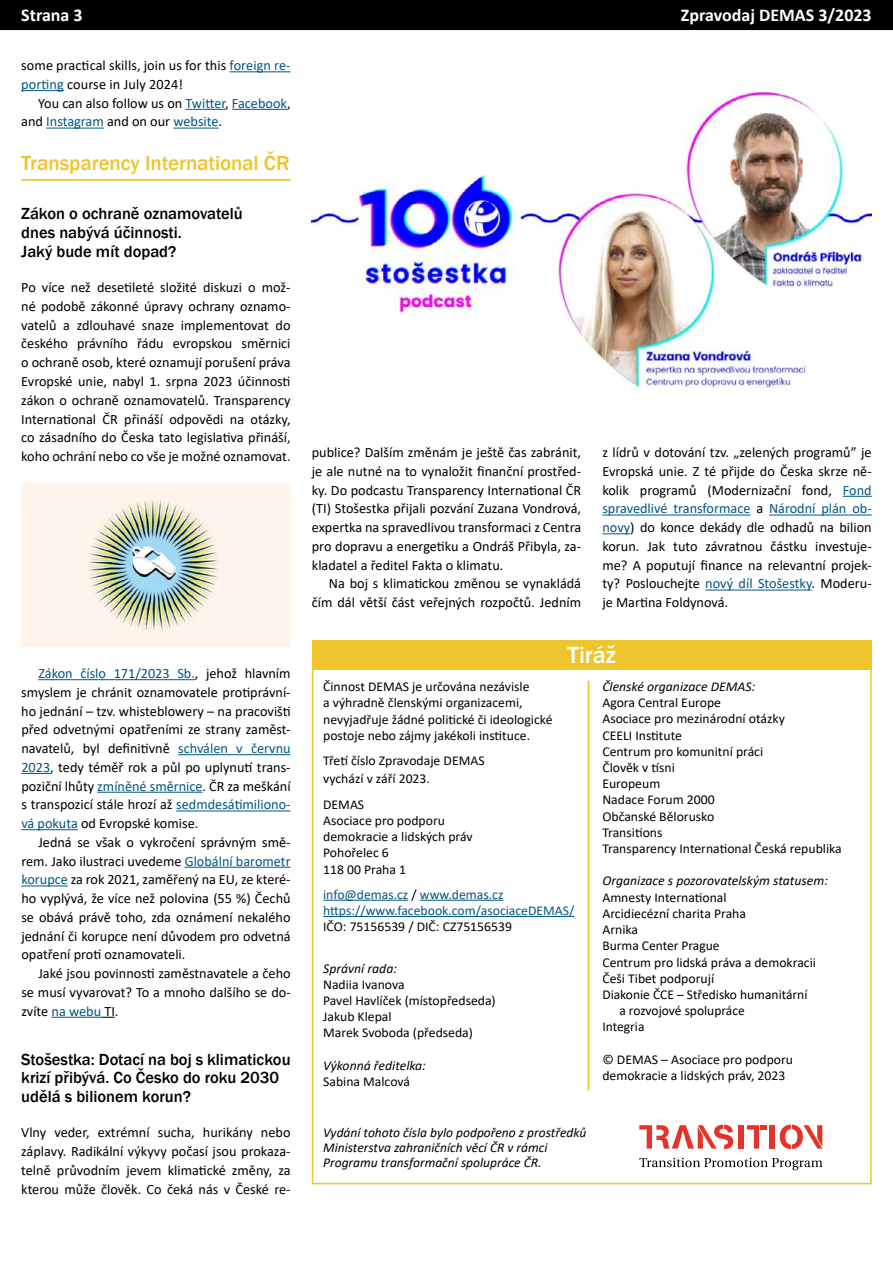
<style>
.page{position:relative;width:893px;height:1263px;background:#fff}
.page>*{position:absolute;margin:0;border:0;box-sizing:border-box;transform-origin:0 0}
.t1{font:500 24px "Franklin Gothic";color:#fff}
.t2{font:500 21px "Franklin Gothic";letter-spacing:-.005em;color:#eec52c}
.t3{font:700 18px "Calibri";color:#fff}
.t4{font:500 16.5px/18.8px "Franklin Gothic";color:#000}
.t5{font:14.25px/18.8px "Calibri";color:#000;text-align:justify}
.t6{font:13.5px/16.2px "Calibri";color:#000}
.t7{font:italic 13.5px/15px "Calibri";color:#000}
.t8{font:13.5px/16.2px "Calibri";color:#015782}
.s1{color:#015782}
.s2{color:#000}
</style>
<div class="page">
<div style="left:1px;top:1px;width:891px;height:28px;background:#000"></div>
<div style="left:0;top:0;width:893px;height:30px;border:2px solid #000"></div>
<div style="left:312px;top:666px;width:560px;height:518px;background:#fff;border:2px solid #eec52c"></div>
<div style="left:312px;top:640px;width:560px;height:30px;background:#eec52c"></div>
<hr style="left:588px;top:681px;width:1px;height:409px;background:#eec52c">
<hr style="left:323px;top:900px;width:85px;height:1px;background:#015782">
<hr style="left:420px;top:900px;width:83px;height:1px;background:#015782">
<hr style="left:323px;top:916px;width:251px;height:1px;background:#015782">
<svg style="left:639px;top:1125px;width:94px;height:24px"></svg>
<div style="left:738px;top:1125px;width:5px;height:23px;background:#e63329"></div>
<svg style="left:747px;top:1125px;width:19px;height:23px"></svg>
<div style="left:770px;top:1125px;width:5px;height:23px;background:#e63329"></div>
<svg style="left:780px;top:1124px;width:42px;height:25px"></svg>
<svg style="left:639px;top:1158px;width:184px;height:12px"></svg>
<hr style="left:229px;top:71px;width:62px;height:1px;background:#015782">
<hr style="left:21px;top:90px;width:43px;height:1px;background:#015782">
<hr style="left:186px;top:109px;width:39px;height:1px;background:#015782">
<hr style="left:232px;top:109px;width:55px;height:1px;background:#015782">
<hr style="left:46px;top:128px;width:58px;height:1px;background:#015782">
<hr style="left:173px;top:128px;width:46px;height:1px;background:#015782">
<hr style="left:21px;top:179px;width:270px;height:2px;background:#eec52c">
<hr style="left:38px;top:679px;width:157px;height:1px;background:#015782">
<hr style="left:178px;top:754px;width:113px;height:1px;background:#015782">
<svg style="left:21px;top:773px;width:29px;height:1px"></svg>
<hr style="left:97px;top:792px;width:106px;height:1px;background:#015782">
<hr style="left:176px;top:810px;width:115px;height:1px;background:#015782">
<hr style="left:21px;top:829px;width:57px;height:1px;background:#015782">
<hr style="left:185px;top:867px;width:106px;height:1px;background:#015782">
<hr style="left:21px;top:885px;width:47px;height:1px;background:#015782">
<hr style="left:51px;top:1017px;width:50px;height:1px;background:#015782">
<svg style="left:101px;top:1017px;width:14px;height:1px"></svg>
<svg style="left:843px;top:496px;width:29px;height:1px"></svg>
<hr style="left:602px;top:515px;width:148px;height:1px;background:#015782">
<hr style="left:769px;top:515px;width:103px;height:1px;background:#015782">
<svg style="left:602px;top:533px;width:28px;height:1px"></svg>
<hr style="left:705px;top:590px;width:107px;height:1px;background:#015782">
<img style="left:312px;top:87px;width:560px;height:305px">
<img style="left:21px;top:484px;width:269px;height:162px">
<p class="t3" style="left:21px;top:3px;width:63px">Strana 3</p>
<p class="t3" style="left:681px;top:3px;width:192px">Zpravodaj DEMAS 3/2023</p>
<p class="t5" style="left:21px;top:56px;width:271px">some -practical skills, join us for this <span class="s1">foreign re&shy;porting</span> course in July 2024!</p>
<p class="t5" style="left:21px;top:93px;width:271px;text-indent:17px">You can also follow us on <span class="s1">Twitter</span>, <span class="s1">Facebook</span>, and <span class="s1">Instagram</span> and on our <span class="s1">website</span>.</p>
<h2 class="t2" style="left:21px;top:150px;width:270px">Transparency International ČR</h2>
<p class="t4" style="left:21px;top:205px;width:223px">Zákon o ochraně oznamovatelů dnes nabývá účinnosti.<br>Jaký bude mít dopad?</p>
<p class="t5" style="left:21px;top:278px;width:271px">Po více než desetileté složité diskuzi o mož&shy;né podobě zákonné úpravy ochrany oznamo&shy;vatelů a zdlouhavé snaze implementovat do českého právního řádu evropskou směrnici o ochraně osob, které oznamují porušení práva Evropské unie, nabyl 1. srpna 2023 účinnosti zákon o ochraně oznamovatelů. Transparency International ČR přináší odpovědi na otázky, co zásadního do Česka tato legislativa přináší, koho ochrání nebo co vše je možné oznamovat.</p>
<p class="t5" style="left:21px;top:664px;width:271px;text-indent:17px"><span class="s1">Zákon číslo 171/2023 Sb.</span>, jehož hlavním smyslem je chránit oznamovatele protiprávní&shy;ho jednání – tzv. whisteblowery – na pracovišti před odvetnými opatřeními ze strany zaměst&shy;navatelů, byl definitivně <span class="s1">schválen v červnu 2023</span>, tedy téměř rok a půl po uplynutí trans&shy;poziční lhůty <span class="s1">zmíněné směrnice</span>. ČR za meškání s transpozicí stále hrozí až <span class="s1">sedmdesátimiliono&shy;vá pokuta</span> od Evropské komise.</p>
<p class="t5" style="left:21px;top:832px;width:271px;text-indent:17px">Jedná se však o vykročení správným smě&shy;rem. Jako ilustraci uvedeme <span class="s1">Globální barometr korupce</span> za rok 2021, zaměřený na EU, ze které&shy;ho vyplývá, že více než polovina (55 %) Čechů se obává právě toho, zda oznámení nekalého jednání či korupce není důvodem pro odvetná opatření proti oznamovateli.</p>
<p class="t5" style="left:21px;top:964px;width:271px;text-indent:17px">Jaké jsou povinnosti zaměstnavatele a čeho se musí vyvarovat? To a mnoho dalšího se do&shy;zvíte <span class="s1">na webu</span> TI.</p>
<p class="t4" style="left:21px;top:1050px;width:271px">Stošestka: Dotací na boj s klimatickou krizí přibývá. Co Česko do roku 2030 udělá s bilionem korun?</p>
<p class="t5" style="left:21px;top:1123px;width:271px">Vlny veder, extrémní sucha, hurikány nebo záplavy. Radikální výkyvy počasí jsou prokaza&shy;telně průvodním jevem klimatické změny, za kterou může člověk. Co čeká nás v České re-</p>
<p class="t5" style="left:312px;top:443px;width:271px">publice? Dalším změnám je ještě čas zabránit, je ale nutné na to vynaložit finanční prostřed&shy;ky. Do podcastu Transparency International ČR (TI) Stošestka přijali pozvání Zuzana Vondrová, expertka na spravedlivou transformaci z Centra pro dopravu a energetiku a Ondráš Přibyla, za&shy;kladatel a ředitel Fakta o klimatu.</p>
<p class="t5" style="left:312px;top:574px;width:271px;text-align:right">Na boj s klimatickou změnou se vynakládá čím dál větší část veřejných rozpočtů. Jedním</p>
<p class="t5" style="left:602px;top:443px;width:271px">z lídrů v dotování tzv. „zelených programů” je Evropská unie. Z té přijde do Česka skrze ně&shy;kolik programů (Modernizační fond, <span class="s1">Fond spravedlivé transformace</span> a <span class="s1">Národní plán ob&shy;novy</span>) do konce dekády dle odhadů na bilion korun. Jak tuto závratnou částku investuje&shy;me? A poputují finance na relevantní projek&shy;ty? Poslouchejte <span class="s1">nový díl Stošestky</span>. Moderu&shy;je Martina Foldynová.</p>
<h1 class="t1" style="left:568px;top:640px;width:50px">Tiráž</h1>
<p class="t6" style="left:323px;top:678px;width:231px">Činnost DEMAS je určována nezávisle<br>a výhradně členskými organizacemi, nevyjadřuje žádné politické či ideologické postoje nebo zájmy jakékoli instituce.</p>
<p class="t6" style="left:323px;top:751px;width:163px;line-height:18.5px">Třetí číslo Zpravodaje DEMAS vychází v září 2023.</p>
<p class="t6" style="left:323px;top:796px;width:151px">DEMAS<br>Asociace pro podporu demokracie a lidských práv<br>Pohořelec 6<br>118 00 Praha 1</p>
<p class="t8" style="left:323px;top:886px;width:253px">info@demas.cz <span class="s2">/</span> www.demas.cz https://www.facebook.com/asociaceDEMAS/</p>
<p class="t6" style="left:323px;top:918px;width:190px">IČO: 75156539 / DIČ: CZ75156539</p>
<p class="t7" style="left:323px;top:960px;width:75px">Správní rada:</p>
<p class="t6" style="left:323px;top:976px;width:174px">Nadiia Ivanova<br>Pavel Havlíček (místopředseda)<br>Jakub Klepal<br>Marek Svoboda (předseda)</p>
<p class="t7" style="left:323px;top:1057px;width:104px">Výkonná ředitelka:</p>
<p class="t6" style="left:323px;top:1073px;width:88px">Sabina Malcová</p>
<p class="t7" style="left:602px;top:678px;width:154px">Členské organizace DEMAS:</p>
<p class="t6" style="left:602px;top:694px;width:241px">Agora Central Europe<br>Asociace pro mezinárodní otázky<br>CEELI Institute<br>Centrum pro komunitní práci<br>Člověk v tísni<br>Europeum<br>Nadace Forum 2000<br>Občanské Bělorusko<br>Transitions<br>Transparency International Česká republika</p>
<p class="t7" style="left:602px;top:873px;width:227px">Organizace s pozorovatelským statusem:</p>
<p class="t6" style="left:602px;top:889px;width:126px">Amnesty International</p>
<p class="t6" style="left:602px;top:905px;width:145px">Arcidiecézní charita Praha</p>
<p class="t6" style="left:602px;top:921px;width:37px">Arnika</p>
<p class="t6" style="left:602px;top:937px;width:119px">Burma Center Prague</p>
<p class="t6" style="left:602px;top:953px;width:215px">Centrum pro lidská práva a demokracii</p>
<p class="t6" style="left:602px;top:970px;width:113px">Češi Tibet podporují</p>
<p class="t6" style="left:602px;top:986px;width:207px">Diakonie ČCE – Středisko humanitární</p>
<p class="t6" style="left:619px;top:1002px;width:127px">a rozvojové spolupráce</p>
<p class="t6" style="left:602px;top:1018px;width:44px">Integria</p>
<p class="t6" style="left:602px;top:1051px;width:192px">© DEMAS – Asociace pro podporu demokracie a lidských práv, 2023</p>
<p class="t7" style="left:323px;top:1124px;width:265px">Vydání tohoto čísla bylo podpořeno z prostředků<br>Ministerstva zahraničních věcí ČR v rámci<br>Programu transformační spolupráce ČR.</p>
</div>
